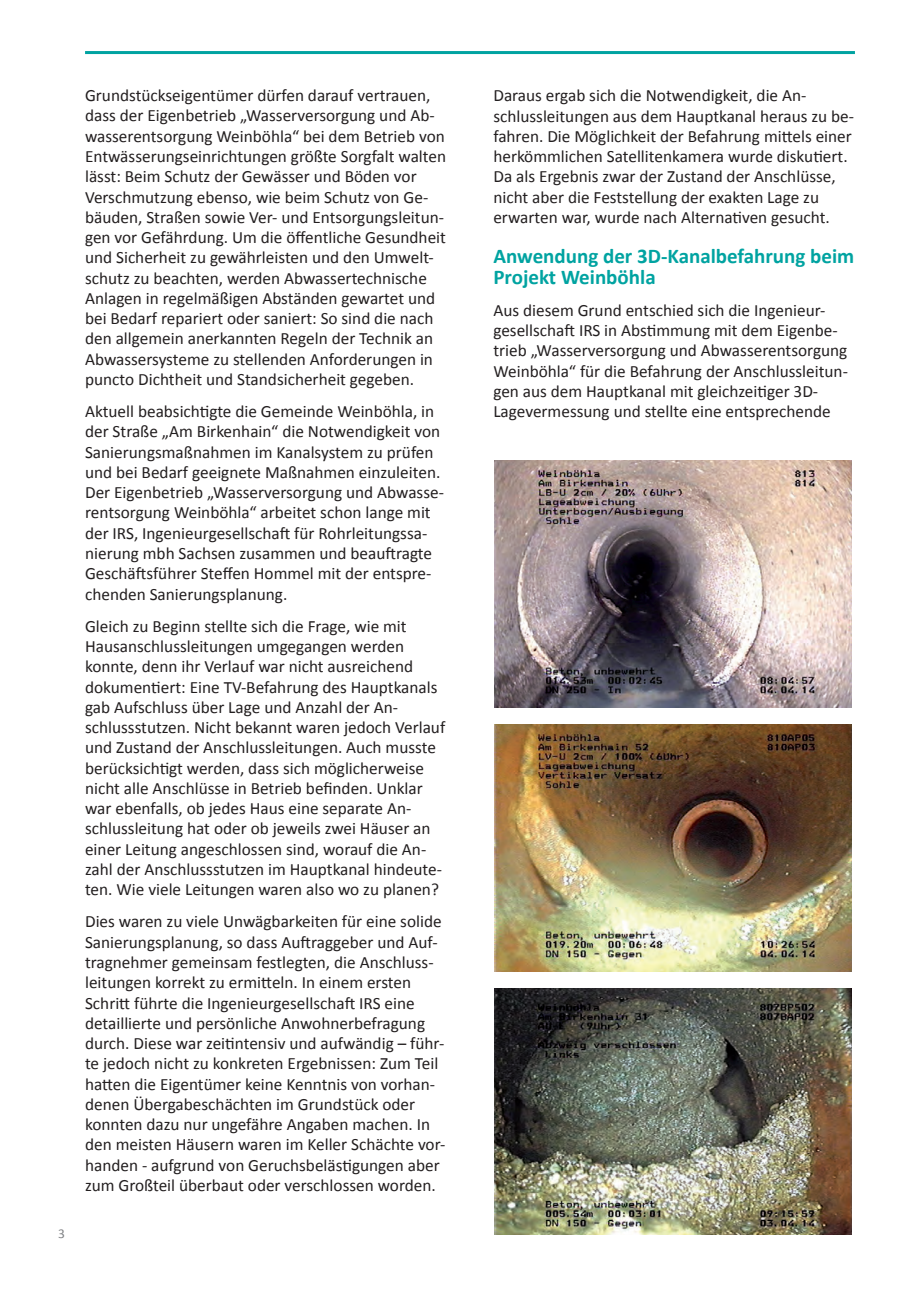
<style>
.page{position:relative;width:906px;height:1289px;background:#fff}
.page>*{position:absolute;margin:0;border:0;box-sizing:border-box;transform-origin:0 0}
.t1{font:700 21px/20.2px "Calibri";color:#00a3a1}
.t2{font:17.25px/20.2px "Calibri";color:#231f20}
.t3{font:13.5px "Calibri";color:#808285}
</style>
<div class="page">
<hr style="left:85px;top:51px;width:770px;height:3px;background:#00a3a1">
<img style="left:494px;top:460px;width:357px;height:247px">
<img style="left:494px;top:988px;width:357px;height:246px">
<img style="left:494px;top:724px;width:357px;height:247px">
<p class="t3" style="left:58px;top:1224px;width:8px">3</p>
<p class="t2" style="left:85px;top:85px;width:362px">Grundstückseigentümer dürfen darauf vertrauen, dass der Eigenbetrieb „Wasserversorgung und Ab&shy;wasserentsorgung Weinböhla“ bei dem Betrieb von Entwässerungseinrichtungen größte Sorgfalt walten lässt: Beim Schutz der Gewässer und Böden vor Verschmutzung ebenso, wie beim Schutz von Ge&shy;bäuden, Straßen sowie Ver- und Entsorgungsleitun&shy;gen vor Gefährdung. Um die öffentliche Gesundheit und Sicherheit zu gewährleisten und den Umwelt&shy;schutz zu beachten, werden Abwassertechnische Anlagen in regelmäßigen Abständen gewartet und bei Bedarf repariert oder saniert: So sind die nach den allgemein anerkannten Regeln der Technik an Abwassersysteme zu stellenden Anforderungen in puncto Dichtheit und Standsicherheit gegeben.</p>
<p class="t2" style="left:85px;top:401px;width:360px">Aktuell beabsichtigte die Gemeinde Weinböhla, in der Straße „Am Birkenhain“ die Notwendigkeit von Sanierungsmaßnahmen im Kanalsystem zu prüfen und bei Bedarf geeignete Maßnahmen einzuleiten.<br>Der Eigenbetrieb „Wasserversorgung und Abwasse&shy;rentsorgung Weinböhla“ arbeitet schon lange mit der IRS, Ingenieurgesellschaft für Rohrleitungssa&shy;nierung mbh Sachsen zusammen und beauftragte Geschäftsführer Steffen Hommel mit der entspre&shy;chenden Sanierungsplanung.</p>
<p class="t2" style="left:85px;top:616px;width:362px">Gleich zu Beginn stellte sich die Frage, wie mit Hausanschlussleitungen umgegangen werden konnte, denn ihr Verlauf war nicht ausreichend dokumentiert: Eine TV-Befahrung des Hauptkanals gab Aufschluss über Lage und Anzahl der An&shy;schlussstutzen. Nicht bekannt waren jedoch Verlauf und Zustand der Anschlussleitungen. Auch musste berücksichtigt werden, dass sich möglicherweise nicht alle Anschlüsse in Betrieb befinden. Unklar war ebenfalls, ob jedes Haus eine separate An&shy;schlussleitung hat oder ob jeweils zwei Häuser an einer Leitung angeschlossen sind, worauf die An&shy;zahl der Anschlussstutzen im Hauptkanal hindeute&shy;ten. Wie viele Leitungen waren also wo zu planen?</p>
<p class="t2" style="left:85px;top:911px;width:362px">Dies waren zu viele Unwägbarkeiten für eine solide Sanierungsplanung, so dass Auftraggeber und Auf&shy;tragnehmer gemeinsam festlegten, die Anschluss&shy;leitungen korrekt zu ermitteln. In einem ersten Schritt führte die Ingenieurgesellschaft IRS eine detaillierte und persönliche Anwohnerbefragung durch. Diese war zeitintensiv und aufwändig – führ&shy;te jedoch nicht zu konkreten Ergebnissen: Zum Teil hatten die Eigentümer keine Kenntnis von vorhan&shy;denen Übergabeschächten im Grundstück oder konnten dazu nur ungefähre Angaben machen. In den meisten Häusern waren im Keller Schächte vor&shy;handen - aufgrund von Geruchsbelästigungen aber zum Großteil überbaut oder verschlossen worden.</p>
<p class="t2" style="left:493px;top:85px;width:362px">Daraus ergab sich die Notwendigkeit, die An&shy;schlussleitungen aus dem Hauptkanal heraus zu be&shy;fahren. Die Möglichkeit der Befahrung mittels einer herkömmlichen Satellitenkamera wurde diskutiert.<br>Da als Ergebnis zwar der Zustand der Anschlüsse, nicht aber die Feststellung der exakten Lage zu erwarten war, wurde nach Alternativen gesucht.</p>
<p class="t1" style="left:493px;top:246px;width:362px">Anwendung der 3D-Kanalbefahrung beim<br>Projekt Weinböhla</p>
<p class="t2" style="left:493px;top:300px;width:356px">Aus diesem Grund entschied sich die Ingenieur&shy;gesellschaft IRS in Abstimmung mit dem Eigenbe&shy;trieb „Wasserversorgung und Abwasserentsorgung Weinböhla“ für die Befahrung der Anschlussleitun&shy;gen aus dem Hauptkanal mit gleichzeitiger 3D-Lagevermessung und stellte eine entsprechende</p>
</div>
